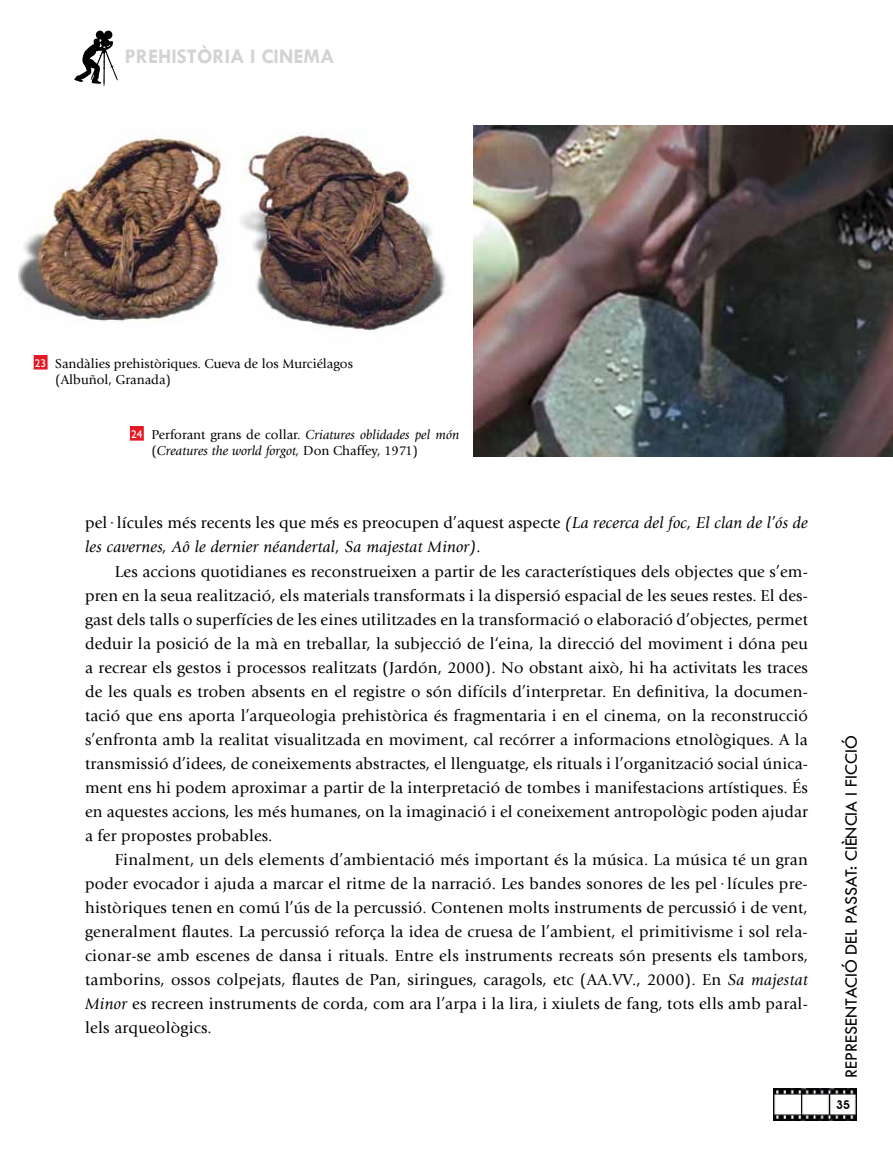
<style>
.page{position:relative;width:893px;height:1149px;background:#fff}
.page>*{position:absolute;margin:0;border:0;box-sizing:border-box;transform-origin:0 0}
.t1{font:700 21px "Tw Cen";color:#d2d4d2}
.t2{font:18px "Tw Cen";color:#000}
.t3{font:16.5px/24px "Giovanni";letter-spacing:.01em;color:#000;text-align:justify}
.t4{font:italic 16.5px/24px "Giovanni";letter-spacing:.01em;color:#000}
.t5{font:italic 13.5px/16.2px "Giovanni";color:#000}
.t6{font:13.5px/16.2px "Giovanni";color:#000}
.t7{font:600 12px "Avant Garde IT Cby BT";color:#000}
.s1{font-family:"Humanist 521 BT";font-size:11.25px;color:#fff}
.s2{font-family:"Humanist 521 BT";font-style:normal;font-size:11.25px;color:#fff}
.s3{font-style:normal}
.s4{font-style:italic}
</style>
<div class="page">
<img style="left:773px;top:1088px;width:84px;height:32px">
<svg style="left:833px;top:1095px;width:20px;height:17px"></svg>
<svg style="left:74px;top:31px;width:44px;height:55px"></svg>
<img style="left:18px;top:131px;width:428px;height:200px">
<img style="left:473px;top:125px;width:420px;height:331px">
<div style="left:130px;top:426px;width:13px;height:14px;background:#e41925"></div>
<div style="left:34px;top:355px;width:13px;height:14px;background:#e41925"></div>
<p class="t1" style="left:125px;top:43px;width:211px">PREHISTÒRIA I CINEMA</p>
<p class="t6" style="left:55px;top:355px;width:299px;text-indent:-20px"><span class="s1">23</span> Sandàlies prehistòriques. Cueva de los Murciélagos (Albuñol, Granada)</p>
<p class="t5" style="left:151px;top:426px;width:309px;text-indent:-20px"><span class="s2">24</span> <span class="s3">Perforant grans de collar.</span> Criatures oblidades pel món <span class="s3">(</span>Creatures the world forgot, <span class="s3">Don Chaffey, 1971)</span></p>
<p class="t4" style="left:85px;top:511px;width:724px"><span class="s3">pel·lícules més recents les que més es preocupen d’aquest aspecte</span> (La recerca del foc, El clan de l’ós de les cavernes, Aô le dernier néandertal, Sa majestat Minor).</p>
<p class="t3" style="left:85px;top:559px;width:724px;text-indent:30px">Les accions quotidianes es reconstrueixen a partir de les característiques dels objectes que s’em&shy;pren en la seua realització, els materials transformats i la dispersió espacial de les seues restes. El des&shy;gast dels talls o superfícies de les eines utilitzades en la transformació o elaboració d’objectes, permet deduir la posició de la mà en treballar, la subjecció de l‘eina, la direcció del moviment i dóna peu a recrear els gestos i processos realitzats (Jardón, 2000). No obstant això, hi ha activitats les traces de les quals es troben absents en el registre o són difícils d’interpretar. En definitiva, la documen&shy;tació que ens aporta l’arqueologia prehistòrica és fragmentaria i en el cinema, on la reconstrucció s’enfronta amb la realitat visualitzada en moviment, cal recórrer a informacions etnològiques. A la transmissió d’idees, de coneixements abstractes, el llenguatge, els rituals i l’organització social única&shy;ment ens hi podem aproximar a partir de la interpretació de tombes i manifestacions artístiques. És en aquestes accions, les més humanes, on la imaginació i el coneixement antropològic poden ajudar a fer propostes probables.</p>
<p class="t3" style="left:85px;top:847px;width:724px;text-indent:30px">Finalment, un dels elements d’ambientació més important és la música. La música té un gran poder evocador i ajuda a marcar el ritme de la narració. Les bandes sonores de les pel·lícules pre&shy;històriques tenen en comú l’ús de la percussió. Contenen molts instruments de percussió i de vent, generalment flautes. La percussió reforça la idea de cruesa de l’ambient, el primitivisme i sol rela&shy;cionar-se amb escenes de dansa i rituals. Entre els instruments recreats són presents els tambors, tamborins, ossos colpejats, flautes de Pan, siringues, caragols, etc (AA.VV., 2000). En <span class="s4">Sa majestat Minor</span> es recreen instruments de corda, com ara l’arpa i la lira, i xiulets de fang, tots ells amb paral· lels arqueològics.</p>
<p class="t2" style="left:840px;top:1077px;width:343px;rotate:-90deg">Representació del passat: ciència i ficció</p>
<p class="t7" style="left:836px;top:1097px;width:15px">35</p>
</div>
